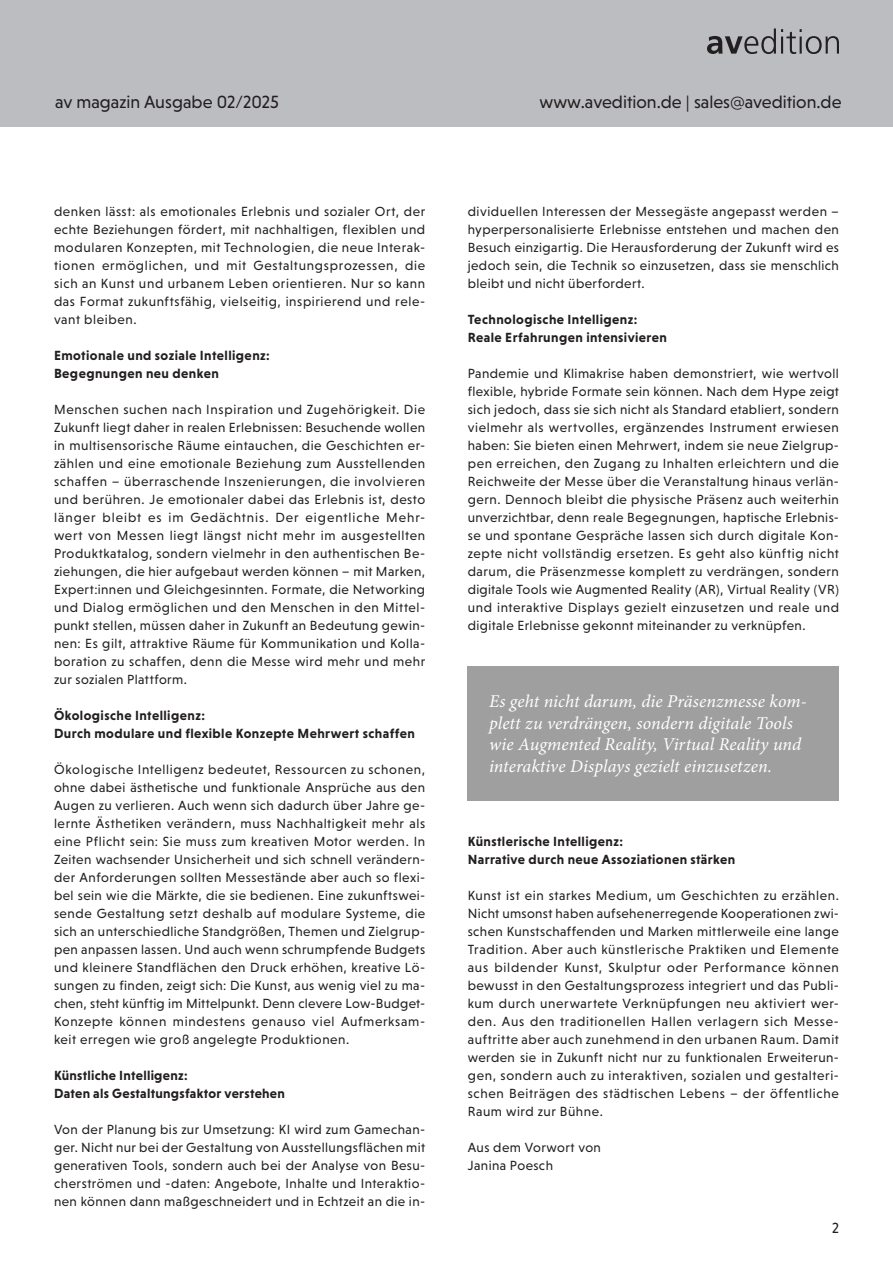
<style>
.page{position:relative;width:893px;height:1263px;background:#fff}
.page>*{position:absolute;margin:0;border:0;box-sizing:border-box;transform-origin:0 0}
.t1{font:italic 18px/21.6px "Minion Pro";letter-spacing:.005em;color:#fff}
.t2{font:18px "Niveau Grotesk";color:#231f20}
.t3{font:15px "Niveau Grotesk";color:#231f20}
.t4{font:13.5px/18px "Niveau Grotesk";letter-spacing:.035em;color:#231f20;text-align:justify}
.t5{font:700 13.5px/18px "Niveau Grotesk";letter-spacing:.03em;color:#231f20}
</style>
<div class="page">
<div style="left:0;top:0;width:893px;height:126px;background:#bcbdc0"></div>
<svg style="left:707px;top:28px;width:132px;height:26px"></svg>
<div style="left:468px;top:666px;width:371px;height:134px;background:#9f9f9f"></div>
<h1 class="t2" style="left:55px;top:92px;width:225px">av magazin Ausgabe 02/2025</h1>
<h1 class="t2" style="left:539px;top:92px;width:304px">www.avedition.de | sales@avedition.de</h1>
<p class="t4" style="left:54px;top:202px;width:373px">denken lässt: als emotionales Erlebnis und sozialer Ort, der echte Beziehungen fördert, mit nachhaltigen, flexiblen und modularen Konzepten, mit Technologien, die neue Interak&shy;tionen ermöglichen, und mit Gestaltungsprozessen, die sich an Kunst und urbanem Leben orientieren. Nur so kann das Format zukunftsfähig, vielseitig, inspirierend und rele&shy;vant bleiben.</p>
<p class="t5" style="left:54px;top:346px;width:217px">Emotionale und soziale Intelligenz:<br>Begegnungen neu denken</p>
<p class="t4" style="left:54px;top:400px;width:373px">Menschen suchen nach Inspiration und Zugehörigkeit. Die Zukunft liegt daher in realen Erlebnissen: Besuchende wollen in multisensorische Räume eintauchen, die Geschichten er&shy;zählen und eine emotionale Beziehung zum Ausstellenden schaffen – überraschende Inszenierungen, die involvieren und berühren. Je emotionaler dabei das Erlebnis ist, desto länger bleibt es im Gedächtnis. Der eigentliche Mehr&shy;wert von Messen liegt längst nicht mehr im ausgestellten Produktkatalog, sondern vielmehr in den authentischen Be&shy;ziehungen, die hier aufgebaut werden können – mit Marken, Expert:innen und Gleichgesinnten. Formate, die Networking und Dialog ermöglichen und den Menschen in den Mittel&shy;punkt stellen, müssen daher in Zukunft an Bedeutung gewin&shy;nen: Es gilt, attraktive Räume für Kommunikation und Kolla&shy;boration zu schaffen, denn die Messe wird mehr und mehr zur sozialen Plattform.</p>
<p class="t5" style="left:54px;top:706px;width:362px">Ökologische Intelligenz:<br>Durch modulare und flexible Konzepte Mehrwert schaffen</p>
<p class="t4" style="left:54px;top:760px;width:373px">Ökologische Intelligenz bedeutet, Ressourcen zu schonen, ohne dabei ästhetische und funktionale Ansprüche aus den Augen zu verlieren. Auch wenn sich dadurch über Jahre ge&shy;lernte Ästhetiken verändern, muss Nachhaltigkeit mehr als eine Pflicht sein: Sie muss zum kreativen Motor werden. In Zeiten wachsender Unsicherheit und sich schnell verändern&shy;der Anforderungen sollten Messestände aber auch so flexi&shy;bel sein wie die Märkte, die sie bedienen. Eine zukunftswei&shy;sende Gestaltung setzt deshalb auf modulare Systeme, die sich an unterschiedliche Standgrößen, Themen und Zielgrup&shy;pen anpassen lassen. Und auch wenn schrumpfende Budgets und kleinere Standflächen den Druck erhöhen, kreative Lö&shy;sungen zu finden, zeigt sich: Die Kunst, aus wenig viel zu ma&shy;chen, steht künftig im Mittelpunkt. Denn clevere Low-Budget-Konzepte können mindestens genauso viel Aufmerksam&shy;keit erregen wie groß angelegte Produktionen.</p>
<p class="t5" style="left:54px;top:1066px;width:232px">Künstliche Intelligenz:<br>Daten als Gestaltungsfaktor verstehen</p>
<p class="t4" style="left:54px;top:1120px;width:373px">Von der Planung bis zur Umsetzung: KI wird zum Gamechan&shy;ger. Nicht nur bei der Gestaltung von Ausstellungsflächen mit generativen Tools, sondern auch bei der Analyse von Besu&shy;cherströmen und -daten: Angebote, Inhalte und Interaktio&shy;nen können dann maßgeschneidert und in Echtzeit an die in-</p>
<p class="t4" style="left:468px;top:202px;width:373px">dividuellen Interessen der Messegäste angepasst werden – hyperpersonalisierte Erlebnisse entstehen und machen den Besuch einzigartig. Die Herausforderung der Zukunft wird es jedoch sein, die Technik so einzusetzen, dass sie menschlich bleibt und nicht überfordert.</p>
<p class="t5" style="left:468px;top:310px;width:201px">Technologische Intelligenz:<br>Reale Erfahrungen intensivieren</p>
<p class="t4" style="left:468px;top:364px;width:373px">Pandemie und Klimakrise haben demonstriert, wie wertvoll flexible, hybride Formate sein können. Nach dem Hype zeigt sich jedoch, dass sie sich nicht als Standard etabliert, sondern vielmehr als wertvolles, ergänzendes Instrument erwiesen haben: Sie bieten einen Mehrwert, indem sie neue Zielgrup&shy;pen erreichen, den Zugang zu Inhalten erleichtern und die Reichweite der Messe über die Veranstaltung hinaus verlän&shy;gern. Dennoch bleibt die physische Präsenz auch weiterhin unverzichtbar, denn reale Begegnungen, haptische Erlebnis&shy;se und spontane Gespräche lassen sich durch digitale Kon&shy;zepte nicht vollständig ersetzen. Es geht also künftig nicht darum, die Präsenzmesse komplett zu verdrängen, sondern digitale Tools wie Augmented Reality (AR), Virtual Reality (VR) und interaktive Displays gezielt einzusetzen und reale und digitale Erlebnisse gekonnt miteinander zu verknüpfen.</p>
<h1 class="t1" style="left:489px;top:691px;width:319px">Es geht nicht darum, die Präsenzmesse kom&shy;plett zu verdrängen, sondern digitale Tools wie Augmented Reality, Virtual Reality und interaktive Displays gezielt einzusetzen.</h1>
<p class="t5" style="left:468px;top:832px;width:269px">Künstlerische Intelligenz:<br>Narrative durch neue Assoziationen stärken</p>
<p class="t4" style="left:468px;top:886px;width:373px">Kunst ist ein starkes Medium, um Geschichten zu erzählen.<br>Nicht umsonst haben aufsehenerregende Kooperationen zwi&shy;schen Kunstschaffenden und Marken mittlerweile eine lange Tradition. Aber auch künstlerische Praktiken und Elemente aus bildender Kunst, Skulptur oder Performance können bewusst in den Gestaltungsprozess integriert und das Publi&shy;kum durch unerwartete Verknüpfungen neu aktiviert wer&shy;den. Aus den traditionellen Hallen verlagern sich Messe&shy;auftritte aber auch zunehmend in den urbanen Raum. Damit werden sie in Zukunft nicht nur zu funktionalen Erweiterun&shy;gen, sondern auch zu interaktiven, sozialen und gestalteri&shy;schen Beiträgen des städtischen Lebens – der öffentliche Raum wird zur Bühne.</p>
<p class="t4" style="left:468px;top:1138px;width:135px">Aus dem Vorwort von<br>Janina Poesch</p>
<p class="t3" style="left:832px;top:1219px;width:8px">2</p>
</div>
